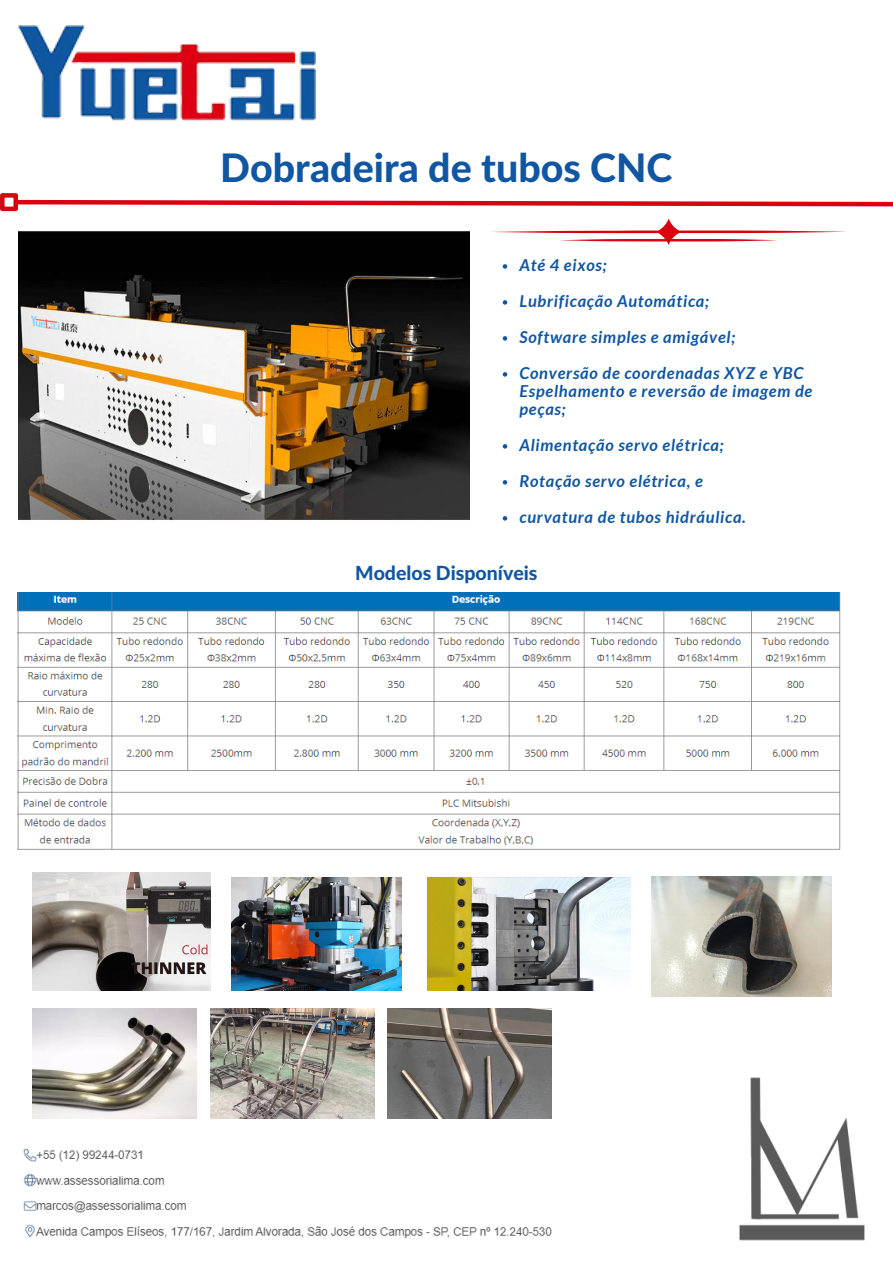
<style>
.page{position:relative;width:893px;height:1264px;background:#fff}
.page>*{position:absolute;margin:0;border:0;box-sizing:border-box;transform-origin:0 0}
.t1{font:800 39.3px "Lato Latin";color:#1056a2}
.t2{font:800 19.5px "Lato Latin";color:#1056a2}
.t3{font:italic 700 16.5px/18px "Lato";letter-spacing:.045em;color:#1056a2}
</style>
<div class="page">
<img style="left:18px;top:592px;width:823px;height:258px">
<img style="left:19px;top:25px;width:296px;height:96px">
<img style="left:19px;top:231px;width:450px;height:290px">
<svg style="left:18px;top:199px;width:874px;height:8px"></svg>
<div style="left:0;top:193px;width:18px;height:18px;border:4px solid #da0210"></div>
<svg style="left:492px;top:218px;width:354px;height:27px"></svg>
<img style="left:428px;top:877px;width:202px;height:113px">
<img style="left:231px;top:877px;width:170px;height:113px">
<img style="left:33px;top:872px;width:177px;height:118px">
<img style="left:33px;top:1008px;width:164px;height:110px">
<img style="left:210px;top:1008px;width:164px;height:110px">
<img style="left:651px;top:876px;width:180px;height:120px">
<img style="left:387px;top:1008px;width:164px;height:110px">
<img style="left:23px;top:1148px;width:529px;height:91px">
<img style="left:739px;top:1077px;width:126px;height:164px">
<svg style="left:502px;top:264px;width:5px;height:5px"></svg>
<svg style="left:502px;top:300px;width:5px;height:5px"></svg>
<svg style="left:502px;top:336px;width:5px;height:4px"></svg>
<svg style="left:502px;top:372px;width:5px;height:4px"></svg>
<svg style="left:502px;top:444px;width:5px;height:4px"></svg>
<svg style="left:502px;top:480px;width:5px;height:4px"></svg>
<svg style="left:502px;top:516px;width:5px;height:4px"></svg>
<p class="t1" style="left:220px;top:151px;width:454px">Dobradeira de tubos CNC</p>
<p class="t3" style="left:519px;top:255px;width:88px">Até 4 eixos;</p>
<p class="t3" style="left:519px;top:291px;width:191px">Lubrificação Automática;</p>
<p class="t3" style="left:519px;top:327px;width:217px">Software simples e amigável;</p>
<p class="t3" style="left:519px;top:363px;width:294px">Conversão de coordenadas XYZ e YBC<br>Espelhamento e reversão de imagem de peças;</p>
<p class="t3" style="left:519px;top:435px;width:205px">Alimentação servo elétrica;</p>
<p class="t3" style="left:519px;top:471px;width:185px">Rotação servo elétrica, e</p>
<p class="t3" style="left:519px;top:507px;width:228px">curvatura de tubos hidráulica.</p>
<p class="t2" style="left:355px;top:565px;width:184px">Modelos Disponíveis</p>
</div>
